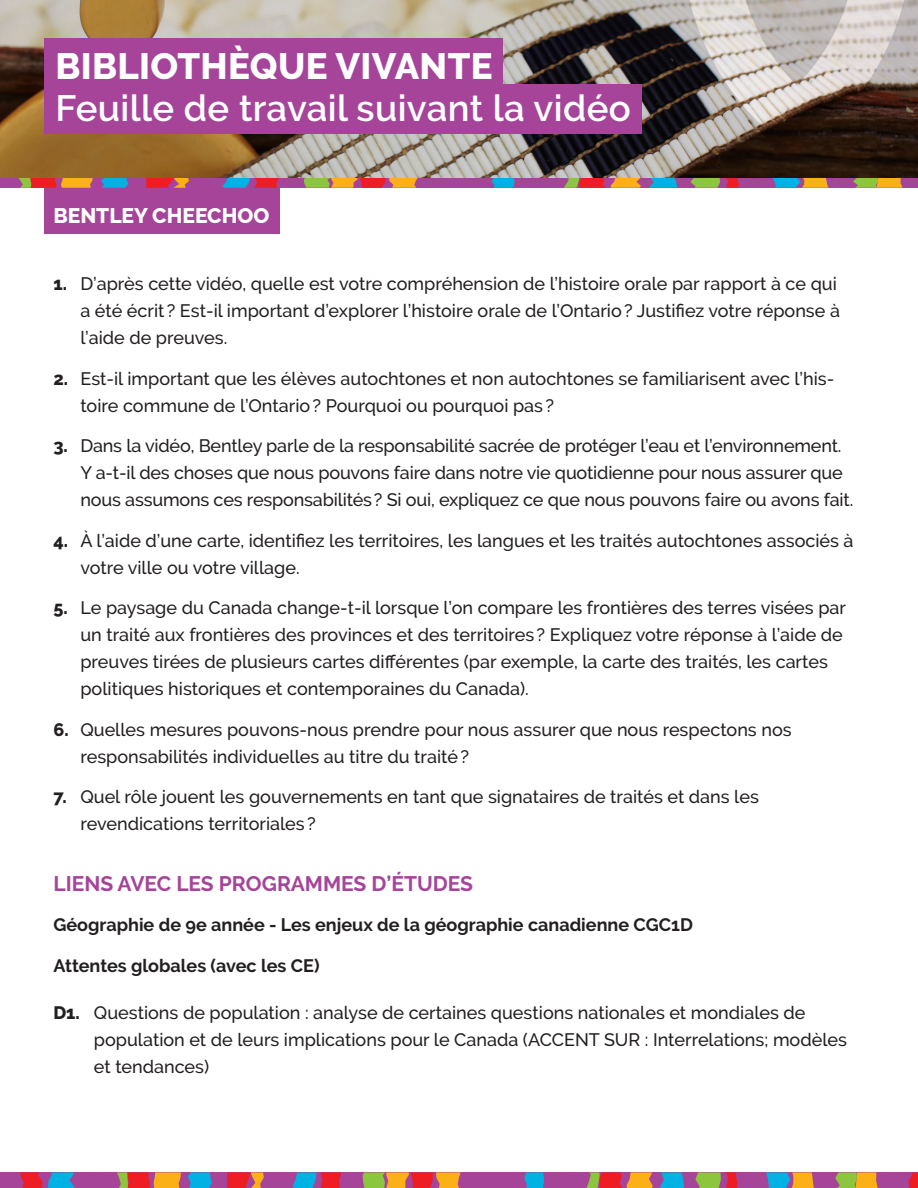
<style>
.page{position:relative;width:918px;height:1188px;background:#fff}
.page>*{position:absolute;margin:0;border:0;box-sizing:border-box;transform-origin:0 0}
.t1{font:600 36.6px/42px "Raleway";letter-spacing:.01em;color:#fff}
.t2{font:700 21px "Raleway";color:#a54499}
.t3{font:800 21px "Raleway";color:#fff}
.t4{font:500 18px/27px "Raleway";color:#231f20}
.t5{font:700 18px "Raleway";color:#231f20}
.s1{font-weight:800}
</style>
<div class="page">
<svg style="left:0;top:0;width:918px;height:178px;background:#867767"></svg>
<svg style="left:744px;top:0;width:106px;height:86px;background:#c8c1bd"></svg>
<div style="left:44px;top:180px;width:236px;height:54px;background:#a54499"></div>
<div style="left:44px;top:39px;width:459px;height:58px;background:#a54499"></div>
<div style="left:44px;top:84px;width:598px;height:50px;background:#a54499"></div>
<div style="left:0;top:1172px;width:918px;height:16px;background:#a54499"></div>
<svg style="left:908px;top:1172px;width:10px;height:16px"></svg>
<svg style="left:835px;top:1172px;width:43px;height:16px"></svg>
<svg style="left:660px;top:1172px;width:24px;height:16px"></svg>
<svg style="left:524px;top:1172px;width:20px;height:16px"></svg>
<svg style="left:766px;top:1172px;width:48px;height:16px"></svg>
<svg style="left:695px;top:1172px;width:42px;height:16px"></svg>
<svg style="left:587px;top:1172px;width:66px;height:16px"></svg>
<svg style="left:188px;top:1172px;width:24px;height:16px"></svg>
<svg style="left:292px;top:1172px;width:49px;height:16px"></svg>
<svg style="left:227px;top:1172px;width:37px;height:16px"></svg>
<svg style="left:117px;top:1172px;width:64px;height:16px"></svg>
<svg style="left:363px;top:1172px;width:98px;height:16px;background:#d0823a"></svg>
<svg style="left:20px;top:1172px;width:54px;height:16px"></svg>
<div style="left:0;top:178px;width:918px;height:10px;background:#a54499"></div>
<svg style="left:853px;top:178px;width:49px;height:10px"></svg>
<svg style="left:650px;top:178px;width:27px;height:10px"></svg>
<svg style="left:492px;top:178px;width:23px;height:10px"></svg>
<svg style="left:773px;top:178px;width:55px;height:10px"></svg>
<svg style="left:690px;top:178px;width:49px;height:10px"></svg>
<svg style="left:564px;top:178px;width:77px;height:10px"></svg>
<svg style="left:101px;top:178px;width:28px;height:10px"></svg>
<svg style="left:222px;top:178px;width:57px;height:10px"></svg>
<svg style="left:146px;top:178px;width:43px;height:10px"></svg>
<svg style="left:18px;top:178px;width:75px;height:10px"></svg>
<svg style="left:304px;top:178px;width:114px;height:10px"></svg>
<h1 class="t1" style="left:55px;top:45px;width:577px"><span class="s1">BIBLIOTHÈQUE VIVANTE<br></span>Feuille de travail suivant la vidéo</h1>
<h2 class="t3" style="left:53px;top:203px;width:217px">BENTLEY CHEECHOO</h2>
<p class="t4" style="left:80px;top:270px;width:761px;text-indent:-27px"><span class="s1">1.</span> D’après cette vidéo, quelle est votre compréhension de l’histoire orale par rapport à ce qui a été écrit ? Est-il important d’explorer l’histoire orale de l’Ontario? Justifiez votre réponse à l’aide de preuves.</p>
<p class="t4" style="left:80px;top:365px;width:755px;text-indent:-27px"><span class="s1">2.</span> Est-il important que les élèves autochtones et non autochtones se familiarisent avec l’his&shy;toire commune de l’Ontario? Pourquoi ou pourquoi pas ?</p>
<p class="t4" style="left:80px;top:432px;width:774px;text-indent:-27px"><span class="s1">3.</span> Dans la vidéo, Bentley parle de la responsabilité sacrée de protéger l’eau et l’environnement.<br>Y a-t-il des choses que nous pouvons faire dans notre vie quotidienne pour nous assurer que nous assumons ces responsabilités? Si oui, expliquez ce que nous pouvons faire ou avons fait.</p>
<p class="t4" style="left:80px;top:527px;width:775px;text-indent:-27px"><span class="s1">4.</span> À l’aide d’une carte, identifiez les territoires, les langues et les traités autochtones associés à votre ville ou votre village.</p>
<p class="t4" style="left:80px;top:594px;width:767px;text-indent:-27px"><span class="s1">5.</span> Le paysage du Canada change-t-il lorsque l’on compare les frontières des terres visées par un traité aux frontières des provinces et des territoires ? Expliquez votre réponse à l’aide de preuves tirées de plusieurs cartes différentes (par exemple, la carte des traités, les cartes politiques historiques et contemporaines du Canada).</p>
<p class="t4" style="left:80px;top:716px;width:713px;text-indent:-27px"><span class="s1">6.</span> Quelles mesures pouvons-nous prendre pour nous assurer que nous respectons nos responsabilités individuelles au titre du traité?</p>
<p class="t4" style="left:80px;top:783px;width:680px;text-indent:-27px"><span class="s1">7.</span> Quel rôle jouent les gouvernements en tant que signataires de traités et dans les revendications territoriales ?</p>
<h3 class="t2" style="left:53px;top:872px;width:421px">LIENS AVEC LES PROGRAMMES D’ÉTUDES</h3>
<p class="t5" style="left:53px;top:915px;width:641px">Géographie de 9e année - Les enjeux de la géographie canadienne CGC1D</p>
<p class="t5" style="left:53px;top:955px;width:268px">Attentes globales (avec les CE)</p>
<p class="t4" style="left:94px;top:999px;width:755px;text-indent:-40px"><span class="s1">D1.</span> Questions de population : analyse de certaines questions nationales et mondiales de population et de leurs implications pour le Canada (ACCENT SUR : Interrelations; modèles et tendances)</p>
</div>
